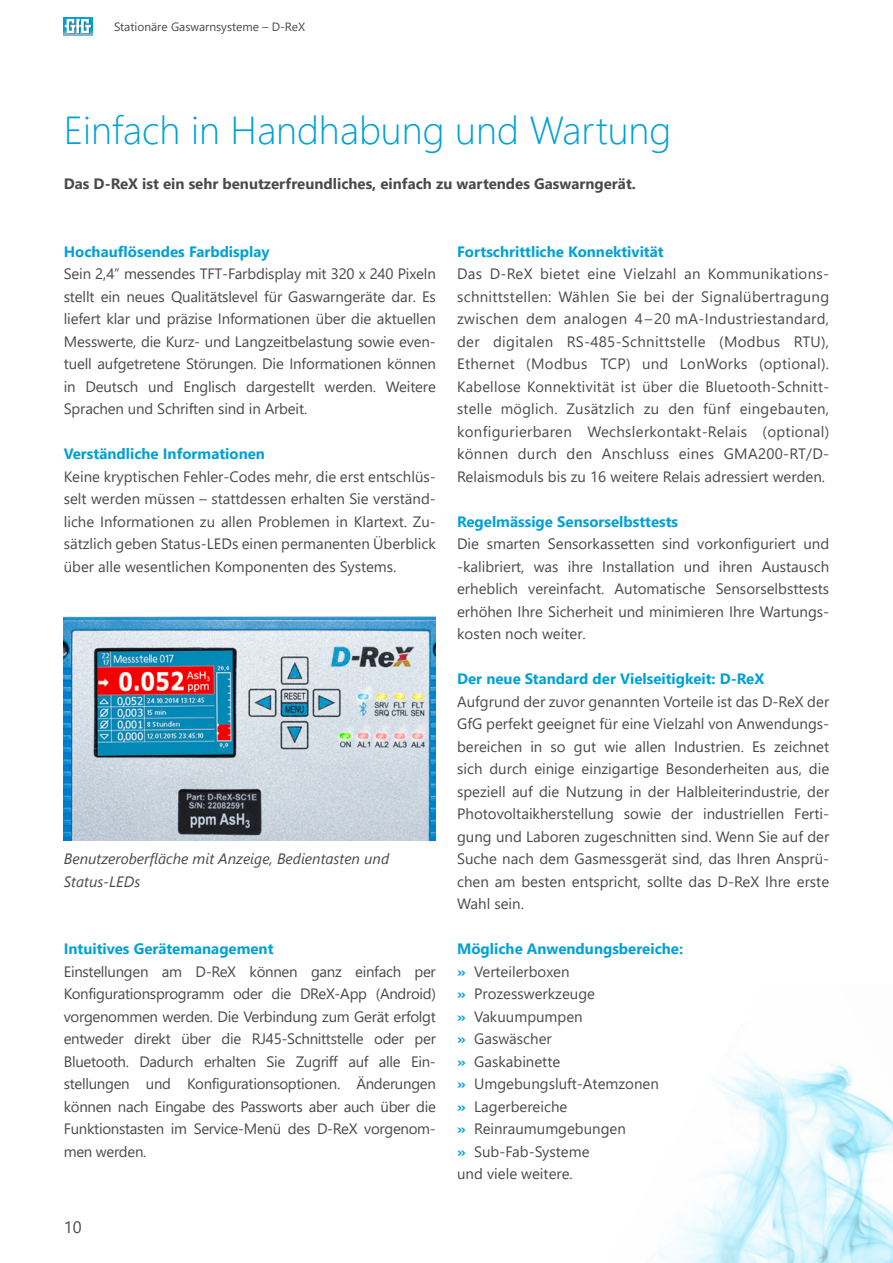
<style>
.page{position:relative;width:893px;height:1263px;background:#fff}
.page>*{position:absolute;margin:0;border:0;box-sizing:border-box;transform-origin:0 0}
.t1{font:300 39px "Segoe UI";color:#00a1d6}
.t2{font:16.5px "Segoe UI";color:#4a4a49}
.t3{font:15px/22.5px "Segoe UI";color:#4a4a49;text-align:justify}
.t4{font:15px/22.5px "Segoe UI";letter-spacing:.02em;color:#4a4a49}
.t5{font:15px/22.5px "Segoe UI";letter-spacing:-.02em;color:#4a4a49}
.t6{font:700 15px "Segoe UI";color:#00a1d6}
.t7{font:700 15px "Segoe UI";color:#4a4a49}
.t8{font:italic 15px "Segoe UI";color:#4a4a49}
.t9{font:12px "Segoe UI";color:#4a4a49}
.s1{font-weight:700;color:#00a1d6}
</style>
<div class="page">
<img style="left:647px;top:1030px;width:246px;height:233px">
<img style="left:64px;top:617px;width:372px;height:224px">
<svg style="left:63px;top:17px;width:30px;height:19px"></svg>
<p class="t9" style="left:114px;top:15px;width:192px">Stationäre Gaswarnsysteme – D-ReX</p>
<p class="t1" style="left:64px;top:93px;width:609px">Einfach in Handhabung und Wartung</p>
<p class="t7" style="left:64px;top:170px;width:574px">Das D-ReX ist ein sehr benutzerfreundliches, einfach zu wartendes Gaswarngerät.</p>
<p class="t6" style="left:64px;top:237px;width:207px">Hochauflösendes Farbdisplay</p>
<p class="t3" style="left:64px;top:261px;width:374px">Sein 2,4” messendes TFT-Farbdisplay mit 320 x 240 Pixeln stellt ein neues Qualitätslevel für Gaswarngeräte dar. Es liefert klar und präzise Informationen über die aktuellen Messwerte, die Kurz- und Langzeitbelastung sowie even&shy;tuell aufgetretene Störungen. Die Informationen können in Deutsch und Englisch dargestellt werden. Weitere Sprachen und Schriften sind in Arbeit.</p>
<p class="t6" style="left:64px;top:440px;width:203px">Verständliche Informationen</p>
<p class="t3" style="left:64px;top:464px;width:374px">Keine kryptischen Fehler-Codes mehr, die erst entschlüs&shy;selt werden müssen – stattdessen erhalten Sie verständ&shy;liche Informationen zu allen Problemen in Klartext. Zu&shy;sätzlich geben Status-LEDs einen permanenten Überblick über alle wesentlichen Komponenten des Systems.</p>
<p class="t8" style="left:64px;top:845px;width:327px">Benutzeroberfläche mit Anzeige, Bedientasten und</p>
<p class="t8" style="left:64px;top:867px;width:78px">Status-LEDs</p>
<p class="t6" style="left:64px;top:935px;width:211px">Intuitives Gerätemanagement</p>
<p class="t5" style="left:64px;top:959px;width:374px">Einstellungen am D-ReX können ganz einfach per Konfigurationsprogramm oder die DReX-App (Android) vorgenommen werden. Die Verbindung zum Gerät erfolgt entweder direkt über die RJ45-Schnittstelle oder per Bluetooth. Dadurch erhalten Sie Zugriff auf alle Ein&shy;stellungen und Konfigurationsoptionen. Änderungen können nach Eingabe des Passworts aber auch über die Funktionstasten im Service-Menü des D-ReX vorgenom&shy;men werden.</p>
<p class="t2" style="left:64px;top:1212px;width:19px">10</p>
<p class="t6" style="left:457px;top:237px;width:208px">Fortschrittliche Konnektivität</p>
<p class="t4" style="left:457px;top:261px;width:374px">Das D-ReX bietet eine Vielzahl an Kommunikations&shy;schnittstellen: Wählen Sie bei der Signalübertragung zwischen dem analogen 4–20 mA-Industriestandard, der digitalen RS-485-Schnittstelle (Modbus RTU), Ethernet (Modbus TCP) und LonWorks (optional).<br>Kabellose Konnektivität ist über die Bluetooth-Schnitt&shy;stelle möglich. Zusätzlich zu den fünf eingebauten, konfigurierbaren Wechslerkontakt-Relais (optional) können durch den Anschluss eines GMA200-RT/D-Relaismoduls bis zu 16 weitere Relais adressiert werden.</p>
<p class="t6" style="left:457px;top:507px;width:223px">Regelmässige Sensorselbsttests</p>
<p class="t3" style="left:457px;top:531px;width:374px;text-align:left">Die smarten Sensorkassetten sind vorkonfiguriert und -kalibriert, was ihre Installation und ihren Austausch erheblich vereinfacht. Automatische Sensorselbsttests erhöhen Ihre Sicherheit und minimieren Ihre Wartungs&shy;kosten noch weiter.</p>
<p class="t6" style="left:457px;top:665px;width:309px">Der neue Standard der Vielseitigkeit: D-ReX</p>
<p class="t3" style="left:457px;top:689px;width:374px">Aufgrund der zuvor genannten Vorteile ist das D-ReX der GfG perfekt geeignet für eine Vielzahl von Anwendungs&shy;bereichen in so gut wie allen Industrien. Es zeichnet sich durch einige einzigartige Besonderheiten aus, die speziell auf die Nutzung in der Halbleiterindustrie, der Photovoltaikherstellung sowie der industriellen Ferti&shy;gung und Laboren zugeschnitten sind. Wenn Sie auf der Suche nach dem Gasmessgerät sind, das Ihren Ansprü&shy;chen am besten entspricht, sollte das D-ReX Ihre erste Wahl sein.</p>
<p class="t6" style="left:457px;top:935px;width:227px">Mögliche Anwendungsbereiche:</p>
<p class="t3" style="left:457px;top:959px;width:114px"><span class="s1">»</span> Verteilerboxen</p>
<p class="t3" style="left:457px;top:981px;width:139px"><span class="s1">»</span> Prozesswerkzeuge</p>
<p class="t3" style="left:457px;top:1004px;width:127px"><span class="s1">»</span> Vakuumpumpen</p>
<p class="t3" style="left:457px;top:1026px;width:96px"><span class="s1">»</span> Gaswäscher</p>
<p class="t3" style="left:457px;top:1049px;width:105px"><span class="s1">»</span> Gaskabinette</p>
<p class="t3" style="left:457px;top:1071px;width:203px"><span class="s1">»</span> Umgebungsluft-Atemzonen</p>
<p class="t3" style="left:457px;top:1094px;width:112px"><span class="s1">»</span> Lagerbereiche</p>
<p class="t3" style="left:457px;top:1116px;width:170px"><span class="s1">»</span> Reinraumumgebungen</p>
<p class="t3" style="left:457px;top:1139px;width:134px"><span class="s1">»</span> Sub-Fab-Systeme</p>
<p class="t3" style="left:457px;top:1161px;width:117px">und viele weitere.</p>
</div>
